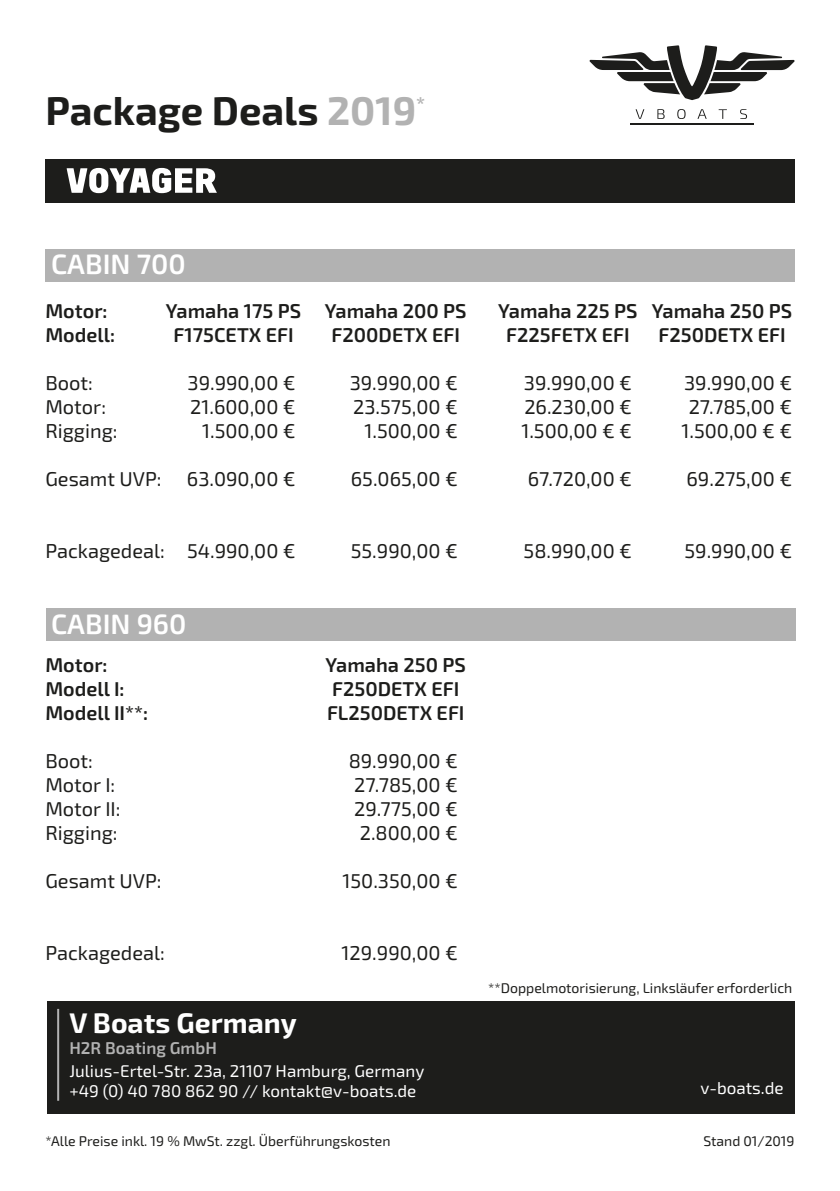
<style>
.page{position:relative;width:840px;height:1191px;background:#fff}
.page>*{position:absolute;margin:0;border:0;box-sizing:border-box;transform-origin:0 0}
.t1{font:700 40px "Exo 2";color:#1d1d1b}
.t2{font:700 28.4px "Exo 2";color:#fff}
.t3{font:600 28px "Exo 2";color:#fff}
.Liste_Content{font:20px "Exo 2";color:#1d1d1b}
.Liste_Header{font:600 20px "Exo 2";color:#1d1d1b}
.t4{font:17px "Exo 2";color:#fff}
.t5{font:600 17px "Exo 2";color:#b2b2b2}
.t6{font:14px "Exo 2";color:#1d1d1b}
.s1{color:#b2b2b2}
</style>
<div class="page">
<div style="left:45px;top:249px;width:749px;height:32px;background:#b2b2b2"></div>
<div style="left:47px;top:608px;width:748px;height:32px;background:#b2b2b2"></div>
<svg style="left:657px;top:109px;width:7px;height:10px"></svg>
<svg style="left:677px;top:109px;width:8px;height:10px"></svg>
<svg style="left:697px;top:109px;width:9px;height:10px"></svg>
<svg style="left:718px;top:109px;width:8px;height:10px"></svg>
<svg style="left:740px;top:109px;width:6px;height:10px"></svg>
<svg style="left:589px;top:45px;width:205px;height:55px"></svg>
<hr style="left:650px;top:124px;width:103px;height:1px;background:#1d1d1b">
<svg style="left:630px;top:109px;width:20px;height:16px"></svg>
<div style="left:45px;top:159px;width:749px;height:43px;background:#1d1d1b"></div>
<svg style="left:67px;top:168px;width:150px;height:25px"></svg>
<div style="left:47px;top:1001px;width:747px;height:112px;background:#1d1d1b"></div>
<hr style="left:57px;top:1009px;width:2px;height:91px;background:#b2b2b2">
<p class="t1" style="left:45px;top:87px;width:381px">Package Deals <span class="s1">2019</span><sup>*</sup></p>
<p class="t3" style="left:51px;top:247px;width:136px">CABIN 700</p>
<p class="Liste_Header" style="left:45px;top:299px;width:64px">Motor:</p>
<p class="Liste_Header" style="left:166px;top:299px;width:302px">Yamaha 175 PS Yamaha 200 PS</p>
<p class="Liste_Header" style="left:498px;top:299px;width:295px">Yamaha 225 PS Yamaha 250 PS</p>
<p class="Liste_Header" style="left:45px;top:323px;width:71px">Modell:</p>
<p class="Liste_Header" style="left:173px;top:323px;width:121px">F175CETX EFI</p>
<p class="Liste_Header" style="left:331px;top:323px;width:130px">F200DETX EFI</p>
<p class="Liste_Header" style="left:506px;top:323px;width:125px">F225FETX EFI</p>
<p class="Liste_Header" style="left:658px;top:323px;width:128px">F250DETX EFI</p>
<p class="Liste_Content" style="left:45px;top:372px;width:49px">Boot:</p>
<p class="Liste_Content" style="left:187px;top:372px;width:110px">39.990,00 €</p>
<p class="Liste_Content" style="left:349px;top:372px;width:109px">39.990,00 €</p>
<p class="Liste_Content" style="left:523px;top:372px;width:109px">39.990,00 €</p>
<p class="Liste_Content" style="left:683px;top:372px;width:109px">39.990,00 €</p>
<p class="Liste_Content" style="left:45px;top:396px;width:62px">Motor:</p>
<p class="Liste_Content" style="left:190px;top:396px;width:107px">21.600,00 €</p>
<p class="Liste_Content" style="left:353px;top:396px;width:106px">23.575,00 €</p>
<p class="Liste_Content" style="left:524px;top:396px;width:109px">26.230,00 €</p>
<p class="Liste_Content" style="left:688px;top:396px;width:105px">27.785,00 €</p>
<p class="Liste_Content" style="left:45px;top:420px;width:74px">Rigging:</p>
<p class="Liste_Content" style="left:202px;top:420px;width:95px">1.500,00 €</p>
<p class="Liste_Content" style="left:364px;top:420px;width:95px">1.500,00 €</p>
<p class="Liste_Content" style="left:521px;top:420px;width:112px">1.500,00 € €</p>
<p class="Liste_Content" style="left:681px;top:420px;width:112px">1.500,00 € €</p>
<p class="Liste_Content" style="left:45px;top:468px;width:118px">Gesamt UVP:</p>
<p class="Liste_Content" style="left:187px;top:468px;width:110px">63.090,00 €</p>
<p class="Liste_Content" style="left:350px;top:468px;width:108px">65.065,00 €</p>
<p class="Liste_Content" style="left:527px;top:468px;width:106px">67.720,00 €</p>
<p class="Liste_Content" style="left:686px;top:468px;width:107px">69.275,00 €</p>
<p class="Liste_Content" style="left:45px;top:540px;width:251px">Packagedeal: 54.990,00 €</p>
<p class="Liste_Content" style="left:350px;top:540px;width:108px">55.990,00 €</p>
<p class="Liste_Content" style="left:523px;top:540px;width:110px">58.990,00 €</p>
<p class="Liste_Content" style="left:684px;top:540px;width:109px">59.990,00 €</p>
<p class="t3" style="left:51px;top:607px;width:137px">CABIN 960</p>
<p class="Liste_Header" style="left:45px;top:653px;width:64px">Motor:</p>
<p class="Liste_Header" style="left:325px;top:653px;width:142px">Yamaha 250 PS</p>
<p class="Liste_Header" style="left:45px;top:677px;width:81px">Modell I:</p>
<p class="Liste_Header" style="left:332px;top:677px;width:128px">F250DETX EFI</p>
<p class="Liste_Header" style="left:45px;top:701px;width:104px">Modell II**:</p>
<p class="Liste_Header" style="left:327px;top:701px;width:139px">FL250DETX EFI</p>
<p class="Liste_Content" style="left:45px;top:749px;width:49px">Boot:</p>
<p class="Liste_Content" style="left:348px;top:749px;width:111px">89.990,00 €</p>
<p class="Liste_Content" style="left:45px;top:773px;width:71px">Motor I:</p>
<p class="Liste_Content" style="left:354px;top:773px;width:105px">27.785,00 €</p>
<p class="Liste_Content" style="left:45px;top:797px;width:77px">Motor II:</p>
<p class="Liste_Content" style="left:354px;top:797px;width:105px">29.775,00 €</p>
<p class="Liste_Content" style="left:45px;top:821px;width:74px">Rigging:</p>
<p class="Liste_Content" style="left:359px;top:821px;width:99px">2.800,00 €</p>
<p class="Liste_Content" style="left:45px;top:869px;width:118px">Gesamt UVP:</p>
<p class="Liste_Content" style="left:342px;top:869px;width:117px">150.350,00 €</p>
<p class="Liste_Content" style="left:45px;top:941px;width:121px">Packagedeal:</p>
<p class="Liste_Content" style="left:341px;top:941px;width:118px">129.990,00 €</p>
<p class="t2" style="left:69px;top:1006px;width:229px">V Boats Germany</p>
<p class="t5" style="left:69px;top:1037px;width:149px">H2R Boating GmbH</p>
<p class="t4" style="left:69px;top:1061px;width:356px">Julius-Ertel-Str. 23a, 21107 Hamburg, Germany</p>
<p class="t4" style="left:69px;top:1081px;width:348px">+49 (0) 40 780 862 90 // kontakt@v-boats.de</p>
<p class="t6" style="left:45px;top:1132px;width:346px">*Alle Preise inkl. 19 % MwSt. zzgl. Überführungskosten</p>
<p class="t6" style="left:488px;top:980px;width:305px">**Doppelmotorisierung, Linksläufer erforderlich</p>
<p class="t4" style="left:700px;top:1078px;width:85px">v-boats.de</p>
<p class="t6" style="left:703px;top:1132px;width:93px">Stand 01/2019</p>
</div>
